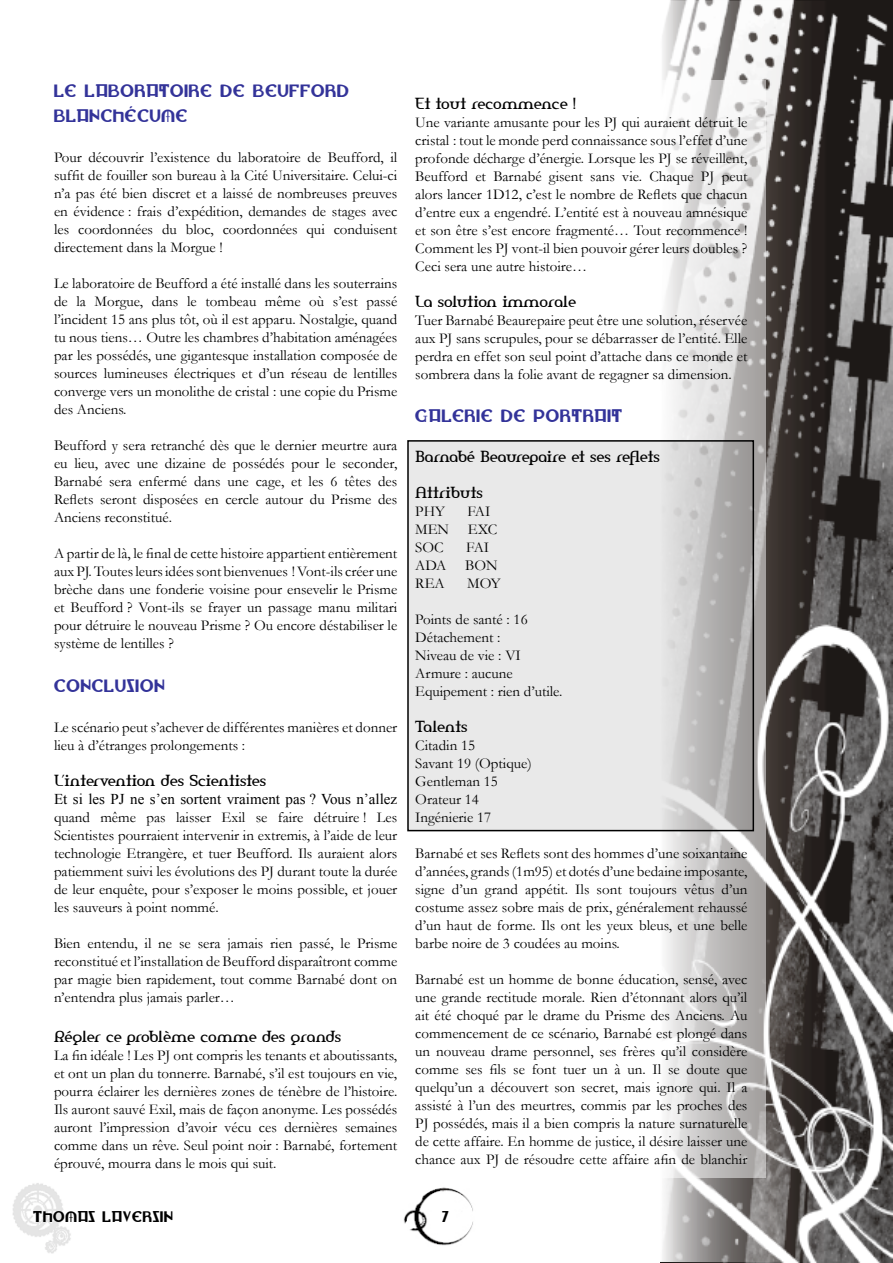
<style>
.page{position:relative;width:893px;height:1263px;background:#fff}
.page>*{position:absolute;margin:0;border:0;box-sizing:border-box;transform-origin:0 0}
.t1{font:21px/25.2px "Lionheart";color:#339}
.t2{font:18px "Lionheart";color:#000}
.t3{font:15px/18px "Garamond";color:#000;text-align:justify}
.t4{font:15px "Amerika";color:#000}
.t5{font:15px "Times New Roman";color:#000}
</style>
<div class="page">
<img style="left:403px;top:1187px;width:70px;height:59px">
<img style="left:12px;top:1183px;width:59px;height:71px">
<svg style="left:658px;top:0;width:235px;height:1263px;background:#6b6866"></svg>
<svg style="left:659px;top:81px;width:106px;height:1097px"></svg>
<svg style="left:410px;top:443px;width:341px;height:385px;background:#dedddd"></svg>
<div style="left:407px;top:440px;width:347px;height:391px;border:2px solid #000"></div>
<svg style="left:443px;top:1212px;width:6px;height:10px"></svg>
<h1 class="t1" style="left:54px;top:78px;width:297px">LE LABORATOIRE DE BEUFFORD<br>BLANCHÉCUME</h1>
<p class="t3" style="left:54px;top:148px;width:345px">Pour découvrir l’existence du laboratoire de Beufford, il suffit de fouiller son bureau à la Cité Universitaire. Celui-ci n’a pas été bien discret et a laissé de nombreuses preuves en évidence : frais d’expédition, demandes de stages avec les coordonnées du bloc, coordonnées qui conduisent directement dans la Morgue !</p>
<p class="t3" style="left:54px;top:274px;width:345px">Le laboratoire de Beufford a été installé dans les souterrains de la Morgue, dans le tombeau même où s’est passé l’incident 15 ans plus tôt, où il est apparu. Nostalgie, quand tu nous tiens… Outre les chambres d’habitation aménagées par les possédés, une gigantesque installation composée de sources lumineuses électriques et d’un réseau de lentilles converge vers un monolithe de cristal : une copie du Prisme des Anciens.</p>
<p class="t3" style="left:54px;top:436px;width:345px">Beufford y sera retranché dès que le dernier meurtre aura eu lieu, avec une dizaine de possédés pour le seconder, Barnabé sera enfermé dans une cage, et les 6 têtes des Reflets seront disposées en cercle autour du Prisme des Anciens reconstitué.</p>
<p class="t3" style="left:54px;top:544px;width:345px">A partir de là, le final de cette histoire appartient entièrement aux PJ. Toutes leurs idées sont bienvenues ! Vont-ils créer une brèche dans une fonderie voisine pour ensevelir le Prisme et Beufford ? Vont-ils se frayer un passage manu militari pour détruire le nouveau Prisme ? Ou encore déstabiliser le système de lentilles ?</p>
<h1 class="t1" style="left:54px;top:673px;width:113px">CONCLUSION</h1>
<p class="t3" style="left:54px;top:718px;width:345px">Le scénario peut s’achever de différentes manières et donner lieu à d’étranges prolongements :</p>
<p class="t4" style="left:54px;top:770px;width:214px">L’intervention des Scientistes</p>
<p class="t5" style="left:54px;top:789px;width:345px">Et si les PJ ne s’en sortent vraiment pas ? Vous n’allez</p>
<p class="t3" style="left:54px;top:808px;width:345px">quand même pas laisser Exil se faire détruire ! Les Scientistes pourraient intervenir in extremis, à l’aide de leur technologie Etrangère, et tuer Beufford. Ils auraient alors patiemment suivi les évolutions des PJ durant toute la durée de leur enquête, pour s’exposer le moins possible, et jouer les sauveurs à point nommé.</p>
<p class="t3" style="left:54px;top:934px;width:345px">Bien entendu, il ne se sera jamais rien passé, le Prisme reconstitué et l’installation de Beufford disparaîtront comme par magie bien rapidement, tout comme Barnabé dont on n’entendra plus jamais parler…</p>
<p class="t4" style="left:54px;top:1026px;width:289px">Régler ce problème comme des grands</p>
<p class="t3" style="left:54px;top:1045px;width:345px">La fin idéale ! Les PJ ont compris les tenants et aboutissants, et ont un plan du tonnerre. Barnabé, s’il est toujours en vie, pourra éclairer les dernières zones de ténèbre de l’histoire.<br>Ils auront sauvé Exil, mais de façon anonyme. Les possédés auront l’impression d’avoir vécu ces dernières semaines comme dans un rêve. Seul point noir : Barnabé, fortement éprouvé, mourra dans le mois qui suit.</p>
<p class="t2" style="left:33px;top:1209px;width:142px">THOMAS LAVERSIN</p>
<p class="t4" style="left:415px;top:93px;width:162px">Et tout recommence !</p>
<p class="t3" style="left:415px;top:113px;width:334px">Une variante amusante pour les PJ qui auraient détruit le cristal : tout le monde perd connaissance sous l’effet d’une profonde décharge d’énergie. Lorsque les PJ se réveillent, Beufford et Barnabé gisent sans vie. Chaque PJ peut alors lancer 1D12, c’est le nombre de Reflets que chacun d’entre eux a engendré. L’entité est à nouveau amnésique et son être s’est encore fragmenté… Tout recommence !<br>Comment les PJ vont-il bien pouvoir gérer leurs doubles ?<br>Ceci sera une autre histoire…</p>
<p class="t4" style="left:415px;top:291px;width:162px">La solution immorale</p>
<p class="t3" style="left:415px;top:311px;width:334px">Tuer Barnabé Beaurepaire peut être une solution, réservée aux PJ sans scrupules, pour se débarrasser de l’entité. Elle perdra en effet son seul point d’attache dans ce monde et sombrera dans la folie avant de regagner sa dimension.</p>
<h1 class="t1" style="left:415px;top:403px;width:209px">GALERIE DE PORTRAIT</h1>
<p class="t4" style="left:415px;top:447px;width:246px">Barnabé Beaurepaire et ses reflets</p>
<p class="t4" style="left:415px;top:483px;width:69px">Attributs</p>
<p class="t3" style="left:415px;top:502px;width:31px">PHY</p>
<p class="t3" style="left:415px;top:502px;width:84px;text-align:left;text-indent:52px">FAI<br>MEN EXC<br>SOC</p>
<p class="t3" style="left:415px;top:538px;width:84px;text-align:left;text-indent:51px">FAI<br>ADA BON<br>REA</p>
<p class="t3" style="left:467px;top:574px;width:35px">MOY</p>
<p class="t3" style="left:415px;top:610px;width:149px;text-align:left">Points de santé : 16<br>Détachement :<br>Niveau de vie : VI<br>Armure : aucune<br>Equipement : rien d’utile.</p>
<p class="t4" style="left:415px;top:717px;width:54px">Talents</p>
<p class="t3" style="left:415px;top:736px;width:118px;text-align:left">Citadin 15<br>Savant 19 (Optique)<br>Gentleman 15<br>Orateur 14<br>Ingénierie 17</p>
<p class="t3" style="left:415px;top:844px;width:334px">Barnabé et ses Reflets sont des hommes d’une soixantaine d’années, grands (1m95) et dotés d’une bedaine imposante, signe d’un grand appétit. Ils sont toujours vêtus d’un costume assez sobre mais de prix, généralement rehaussé d’un haut de forme. Ils ont les yeux bleus, et une belle barbe noire de 3 coudées au moins.</p>
<p class="t3" style="left:415px;top:970px;width:334px">Barnabé est un homme de bonne éducation, sensé, avec une grande rectitude morale. Rien d’étonnant alors qu’il ait été choqué par le drame du Prisme des Anciens. Au commencement de ce scénario, Barnabé est plongé dans un nouveau drame personnel, ses frères qu’il considère comme ses fils se font tuer un à un. Il se doute que quelqu’un a découvert son secret, mais ignore qui. Il a assisté à l’un des meurtres, commis par les proches des PJ possédés, mais il a bien compris la nature surnaturelle de cette affaire. En homme de justice, il désire laisser une chance aux PJ de résoudre cette affaire afin de blanchir</p>
</div>
